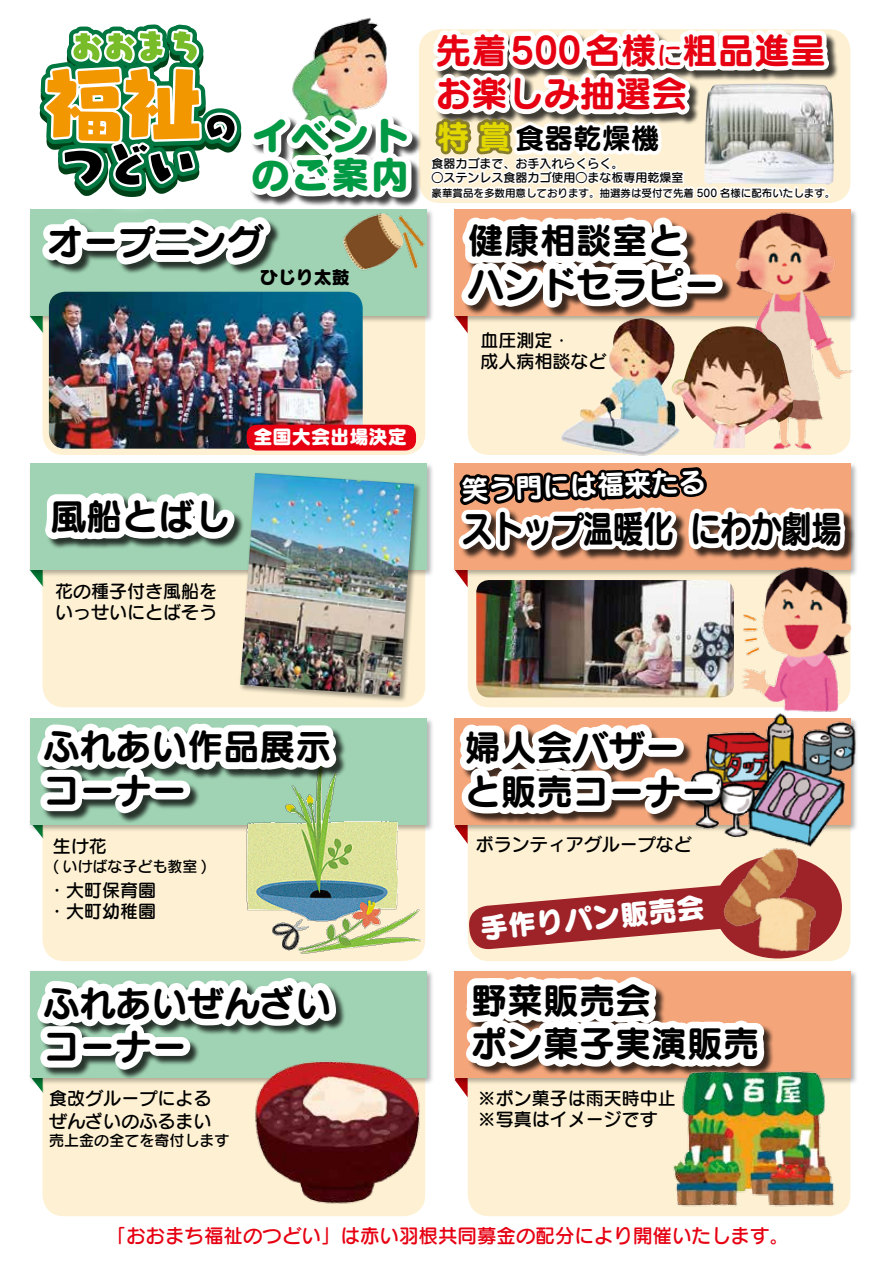
<style>
.page{position:relative;width:893px;height:1263px;background:#fff}
.page>*{position:absolute;margin:0;border:0;box-sizing:border-box;transform-origin:0 0}
.t1{font:37.95px/39px "Seurat Pro EB";letter-spacing:.05em;color:#094}
.t2{font:37.8px "Seurat Pro B";letter-spacing:-.04em;color:#000;scale:.83 1}
.t3{font:36px/43.5px "Seurat Pro B";color:#000}
.t4{font:36px/43.5px "Seurat Pro B";color:#e60012}
.t5{font:33px "Seurat Pro B";color:#e2d800}
.t6{font:28.8px "Seurat Pro B";color:#000}
.t7{font:28.2px "Seurat Pro EB";color:#fff}
.t8{font:27.15px "Seurat Pro B";color:#fff}
.t9{font:19.5px "Seurat Pro DB";color:#e60012}
.t10{font:19.2px "Seurat Pro EB";color:#fff}
.t11{font:18px/21px "Seurat Pro DB";color:#000}
.t12{font:18px "Seurat Pro EB";color:#000}
.t13{font:15px "Seurat Pro DB";color:#000}
.t14{font:12px "Seurat Pro DB";color:#000}
.t15{font:10.5px "Seurat Pro DB";color:#000}
.s1{font-family:"Seurat Pro DB";font-size:25.5px}
.s2{font-size:33px;color:#e2d800}
</style>
<div class="page">
<img style="left:850px;top:209px;width:7px;height:228px">
<img style="left:850px;top:563px;width:7px;height:126px">
<img style="left:850px;top:718px;width:7px;height:130px">
<img style="left:30px;top:17px;width:820px;height:1199px">
<h1 class="t1" style="left:252px;top:115px;width:159px">イベントのご案内</h1>
<h3 class="t3" style="left:47px;top:218px;width:218px">オープニング</h3>
<p class="t12" style="left:260px;top:265px;width:91px">ひじり太鼓</p>
<h3 class="t3" style="left:50px;top:492px;width:181px">風船とばし</h3>
<p class="t11" style="left:55px;top:580px;width:163px">花の種子付き風船をいっせいにとばそう</p>
<p class="t10" style="left:253px;top:423px;width:155px">全国大会出場決定</p>
<h3 class="t4" style="left:435px;top:27px;width:392px">先着500名様<span class="s1">に</span>粗品進呈お楽しみ抽選会</h3>
<h3 class="t5" style="left:437px;top:113px;width:34px">特</h3>
<p class="t14" style="left:432px;top:156px;width:193px">食器カゴまで、お手入れらくらく。</p>
<p class="t14" style="left:432px;top:169px;width:253px">○ステンレス食器カゴ使用○まな板専用乾燥室</p>
<p class="t15" style="left:432px;top:186px;width:405px">豪華賞品を多数用意しております。抽選券は受付で先着 500 名様に配布いたします。</p>
<h3 class="t6" style="left:478px;top:119px;width:183px"><span class="s2">賞</span>食器乾燥機</h3>
<h3 class="t3" style="left:468px;top:217px;width:253px">健康相談室とハンドセラピー</h3>
<p class="t11" style="left:480px;top:329px;width:127px">血圧測定・<br>成人病相談など</p>
<h3 class="t8" style="left:461px;top:471px;width:246px;rotate:-2deg">笑う門には福来たる</h3>
<h2 class="t2" style="left:461px;top:503px;width:460px">ストップ温暖化にわか劇場</h2>
<h3 class="t3" style="left:43px;top:723px;width:290px">ふれあい作品展示コーナー</h3>
<p class="t11" style="left:53px;top:835px;width:55px">生け花</p>
<p class="t13" style="left:53px;top:856px;width:156px">( いけばな子ども教室 (</p>
<p class="t11" style="left:48px;top:879px;width:109px">・大町保育園・大町幼稚園</p>
<h3 class="t3" style="left:43px;top:979px;width:290px">ふれあいぜんざいコーナー</h3>
<p class="t11" style="left:49px;top:1086px;width:163px;line-height:22.5px">食改グループによるぜんざいのふるまい</p>
<p class="t13" style="left:49px;top:1130px;width:181px">売上金の全てを寄付します</p>
<h3 class="t3" style="left:465px;top:724px;width:253px">婦人会バザーと販売コーナー</h3>
<p class="t11" style="left:476px;top:833px;width:217px">ボランティアグループなど</p>
<h3 class="t7" style="left:478px;top:908px;width:227px;rotate:-5deg">手作りパン販売会</h3>
<h3 class="t3" style="left:471px;top:976px;width:289px">野菜販売会<br>ポン菓子実演販売</h3>
<p class="t11" style="left:478px;top:1087px;width:199px">※ポン菓子は雨天時中止※写真はイメージです</p>
<p class="t9" style="left:107px;top:1223px;width:684px">「おおまち福祉のつどい」は赤い羽根共同募金の配分により開催いたします。</p>
</div>
